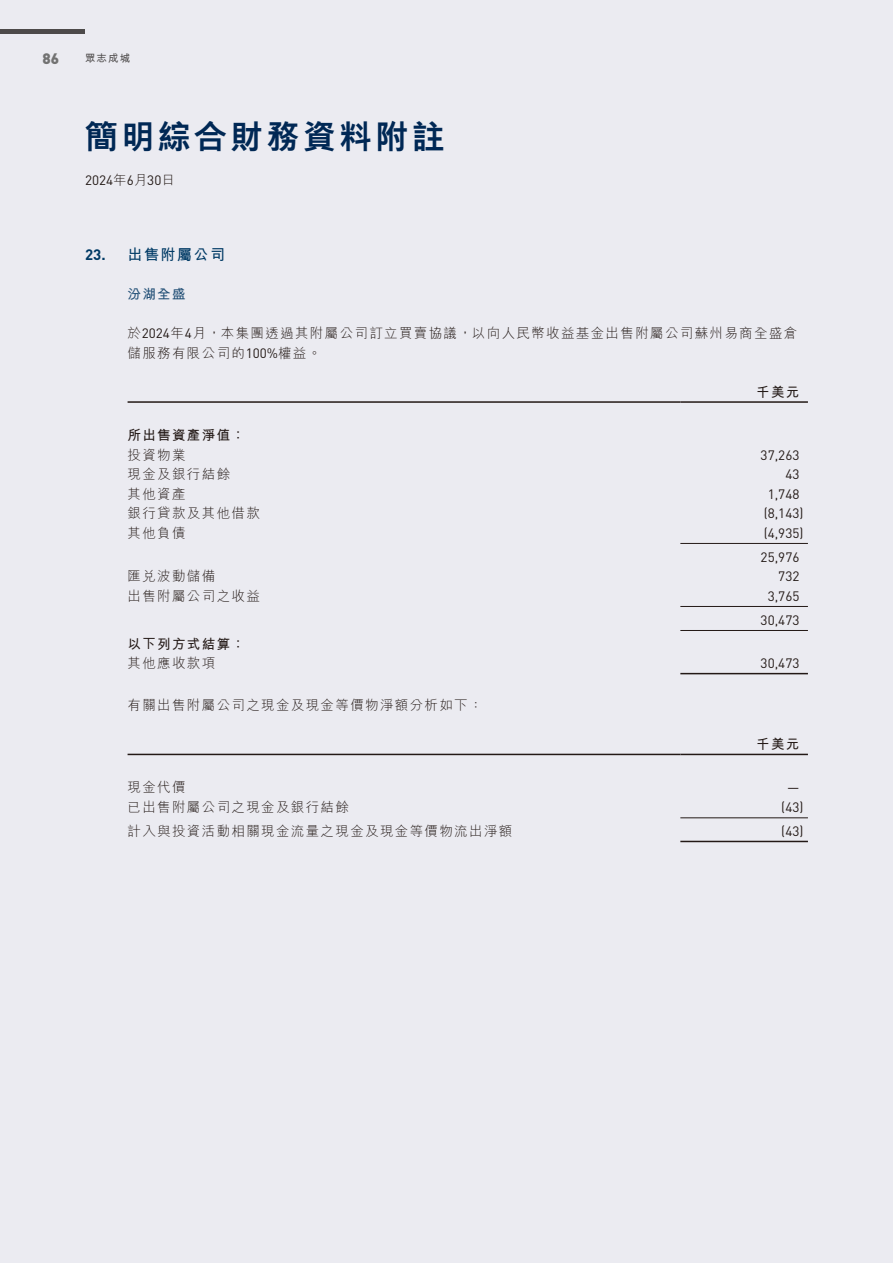
<style>
.page{position:relative;width:893px;height:1263px;background:#ebebf1}
.page>*{position:absolute;margin:0;border:0;box-sizing:border-box;transform-origin:0 0}
.t1{font:800 33px "M Hei HK";letter-spacing:.1em;color:#002855}
.t2{font:700 15px "M Hei HK";letter-spacing:.1em;color:#003a65}
.t3{font:900 15px "DIN Pro";color:#727272}
.t4{font:300 13.5px/19.5px "M Hei HK";letter-spacing:.1em;color:#231916}
.t5{font:13.5px/24px "DIN Pro";color:#231916}
.t6{font:700 13.5px "M Hei HK";letter-spacing:.1em;color:#231916}
.t7{font:700 13.5px "M Hei HK";color:#204e75}
.t8{font:700 10.5px "M Hei HK";color:#4d4a4a}
.s1{font-family:"M Hei HK";font-weight:300}
.s2{font-family:"DIN Pro"}
.s3{font-family:"DIN Pro";font-weight:400}
</style>
<div class="page">
<hr style="left:0;top:30px;width:85px;height:4px;background:#4d4a4a">
<hr style="left:128px;top:401px;width:552px;height:2px;background:#231916">
<hr style="left:680px;top:401px;width:128px;height:2px;background:#231916">
<hr style="left:680px;top:543px;width:128px;height:1px;background:#231916">
<hr style="left:680px;top:606px;width:128px;height:1px;background:#231916">
<hr style="left:680px;top:630px;width:128px;height:1px;background:#231916">
<hr style="left:680px;top:673px;width:128px;height:1px;background:#231916">
<hr style="left:128px;top:754px;width:552px;height:1px;background:#231916">
<hr style="left:680px;top:754px;width:128px;height:1px;background:#231916">
<hr style="left:680px;top:817px;width:128px;height:1px;background:#231916">
<hr style="left:680px;top:841px;width:128px;height:1px;background:#231916">
<p class="t3" style="left:43px;top:48px;width:18px">86</p>
<p class="t8" style="left:85px;top:50px;width:47px">眾志成城</p>
<h1 class="t1" style="left:85px;top:120px;width:361px">簡明綜合財務資料附註</h1>
<p class="t5" style="left:85px;top:168px;width:91px">2024<span class="s1">年</span>6<span class="s1">月</span>30<span class="s1">日</span></p>
<p class="t2" style="left:85px;top:244px;width:142px"><span class="s2">23.</span> 出售附屬公司</p>
<p class="t7" style="left:128px;top:284px;width:60px">汾湖全盛</p>
<p class="t4" style="left:128px;top:323px;width:671px">於<span class="s3">2024</span>年<span class="s3">4</span>月，本集團透過其附屬公司訂立買賣協議，以向人民幣收益基金出售附屬公司蘇州易商全盛倉儲服務有限公司的<span class="s3">100%</span>權益。</p>
<p class="t6" style="left:756px;top:382px;width:45px">千美元</p>
<p class="t6" style="left:128px;top:425px;width:119px">所出售資產淨值：</p>
<p class="t4" style="left:128px;top:445px;width:60px">投資物業</p>
<p class="t5" style="left:761px;top:442px;width:40px">37,263</p>
<p class="t4" style="left:128px;top:464px;width:104px">現金及銀行結餘</p>
<p class="t5" style="left:785px;top:462px;width:16px">43</p>
<p class="t4" style="left:128px;top:484px;width:60px">其他資產</p>
<p class="t5" style="left:768px;top:481px;width:33px">1,748</p>
<p class="t4" style="left:128px;top:503px;width:134px">銀行貸款及其他借款</p>
<p class="t5" style="left:764px;top:501px;width:41px">(8,143)</p>
<p class="t4" style="left:128px;top:523px;width:60px">其他負債</p>
<p class="t5" style="left:761px;top:520px;width:44px">(4,935)<br>25,976</p>
<p class="t4" style="left:128px;top:566px;width:89px">匯兌波動儲備</p>
<p class="t5" style="left:778px;top:564px;width:23px">732</p>
<p class="t4" style="left:128px;top:586px;width:134px">出售附屬公司之收益</p>
<p class="t5" style="left:761px;top:583px;width:40px;text-align:center">3,765<br>30,473</p>
<p class="t6" style="left:128px;top:634px;width:119px">以下列方式結算：</p>
<p class="t4" style="left:128px;top:653px;width:89px">其他應收款項</p>
<p class="t5" style="left:761px;top:651px;width:40px">30,473</p>
<p class="t4" style="left:128px;top:695px;width:357px">有關出售附屬公司之現金及現金等價物淨額分析如下：</p>
<p class="t6" style="left:756px;top:734px;width:45px">千美元</p>
<p class="t4" style="left:128px;top:777px;width:60px">現金代價</p>
<p class="t5" style="left:787px;top:775px;width:14px">—</p>
<p class="t4" style="left:128px;top:797px;width:223px">已出售附屬公司之現金及銀行結餘</p>
<p class="t5" style="left:781px;top:794px;width:24px">(43)</p>
<p class="t4" style="left:128px;top:821px;width:386px">計入與投資活動相關現金流量之現金及現金等價物流出淨額</p>
<p class="t5" style="left:781px;top:818px;width:24px">(43)</p>
</div>
